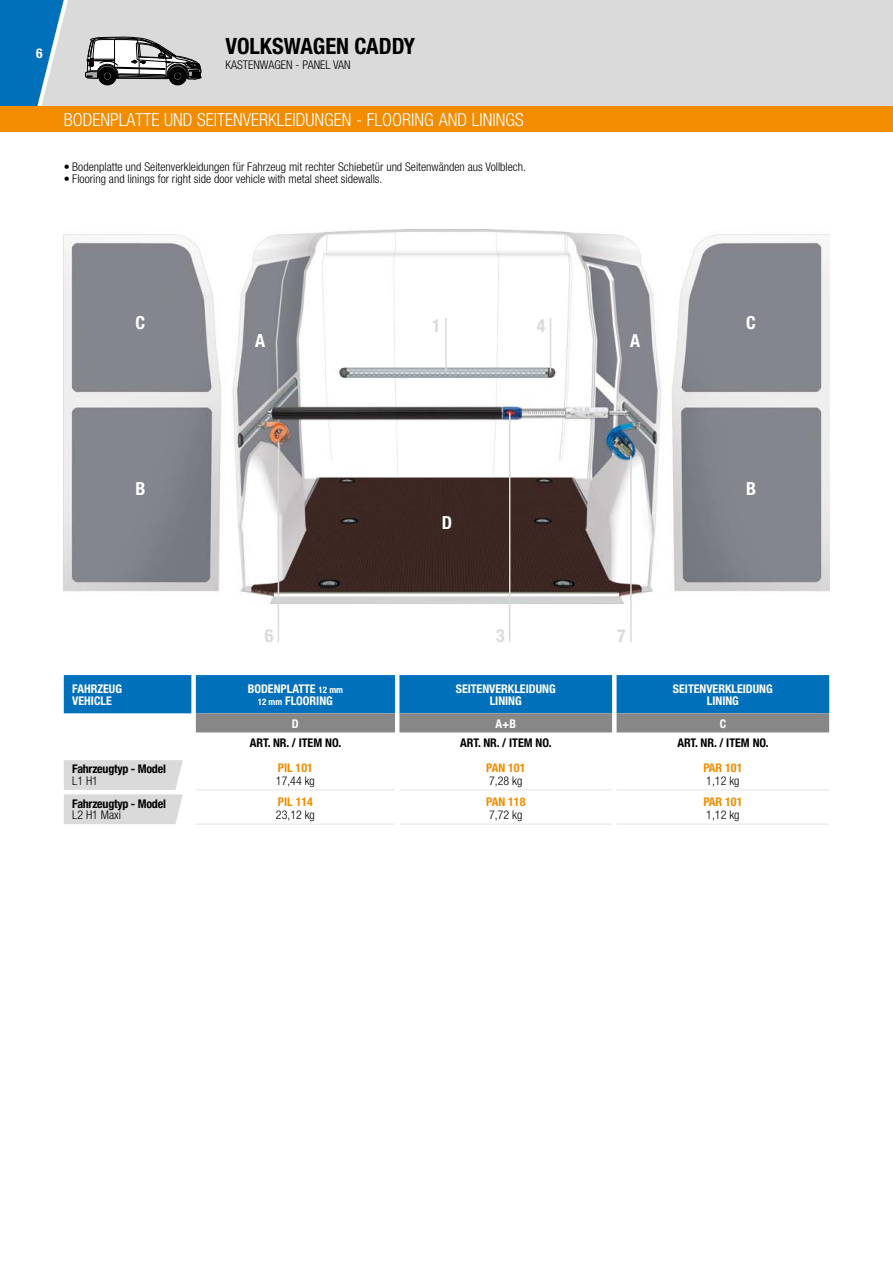
<style>
.page{position:relative;width:893px;height:1263px;background:#fff}
.page>*{position:absolute;margin:0;border:0;box-sizing:border-box;transform-origin:0 0}
.t1{font:700 condensed 22.5px "Helvetica Neue";color:#000}
.t2{font:300 condensed 18px "Helvetica Neue";color:#fff}
.t3{font:700 condensed 18px "Helvetica Neue";color:#fff}
.t4{font:700 condensed 18px "Helvetica Neue";color:#dadada}
.t5{font:700 condensed 13.5px "Helvetica Neue";color:#fff}
.t6{font:300 condensed 12px "Helvetica Neue";color:#000}
.t7{font:700 condensed 12px/12px "Helvetica Neue";color:#fff;text-align:center}
.t8{font:700 condensed 12px "Helvetica Neue";color:#000}
.t9{font:700 condensed 12px "Helvetica Neue";color:#f28c00}
.t10{font:700 condensed 12px "Helvetica Neue";letter-spacing:-.02em;color:#000}
.s1{font-size:9px}
</style>
<div class="page">
<div style="left:0;top:0;width:41px;height:106px;background:#0070ba"></div>
<div style="left:41px;top:0;width:852px;height:106px;background:#dadada"></div>
<div style="left:0;top:106px;width:893px;height:26px;background:#f28c00"></div>
<img style="left:64px;top:230px;width:765px;height:373px">
<hr style="left:278px;top:441px;width:1px;height:201px;background:#dadada">
<hr style="left:509px;top:413px;width:1px;height:229px;background:#dadada">
<hr style="left:445px;top:318px;width:2px;height:54px;background:#dadada">
<hr style="left:550px;top:318px;width:1px;height:54px;background:#dadada">
<hr style="left:630px;top:455px;width:2px;height:187px;background:#dadada">
<svg style="left:85px;top:26px;width:118px;height:59px"></svg>
<svg style="left:64px;top:675px;width:765px;height:57px;background:#3781b1"></svg>
<hr style="left:399px;top:789px;width:213px;height:2px;background:#ededed">
<hr style="left:617px;top:789px;width:212px;height:2px;background:#ededed">
<hr style="left:196px;top:823px;width:199px;height:2px;background:#ededed">
<hr style="left:399px;top:823px;width:213px;height:2px;background:#ededed">
<hr style="left:617px;top:823px;width:212px;height:2px;background:#ededed">
<hr style="left:196px;top:789px;width:199px;height:2px;background:#ededed">
<svg style="left:64px;top:760px;width:119px;height:64px;background:#ddd"></svg>
<p class="t5" style="left:36px;top:45px;width:8px">6</p>
<h1 class="t1" style="left:225px;top:33px;width:191px">VOLKSWAGEN CADDY</h1>
<p class="t6" style="left:225px;top:58px;width:127px">KASTENWAGEN - PANEL VAN</p>
<h2 class="t2" style="left:64px;top:110px;width:461px">BODENPLATTE UND SEITENVERKLEIDUNGEN - FLOORING AND LININGS</h2>
<p class="t6" style="left:64px;top:160px;width:464px">• Bodenplatte und Seitenverkleidungen für Fahrzeug mit rechter Schiebetür und Seitenwänden aus Vollblech.</p>
<p class="t6" style="left:64px;top:172px;width:320px">• Flooring and linings for right side door vehicle with metal sheet sidewalls.</p>
<h2 class="t3" style="left:136px;top:311px;width:11px">C</h2>
<h2 class="t3" style="left:255px;top:330px;width:12px">A</h2>
<h2 class="t4" style="left:432px;top:315px;width:10px">1</h2>
<h2 class="t4" style="left:537px;top:315px;width:10px">4</h2>
<h2 class="t3" style="left:630px;top:330px;width:12px">A</h2>
<h2 class="t3" style="left:746px;top:311px;width:11px">C</h2>
<h2 class="t3" style="left:136px;top:478px;width:12px">B</h2>
<h2 class="t3" style="left:746px;top:478px;width:12px">B</h2>
<h2 class="t3" style="left:442px;top:512px;width:12px">D</h2>
<h2 class="t4" style="left:265px;top:625px;width:10px">6</h2>
<h2 class="t4" style="left:496px;top:625px;width:10px">3</h2>
<h2 class="t4" style="left:617px;top:625px;width:10px">7</h2>
<p class="t7" style="left:72px;top:682px;width:51px;text-align:left">FAHRZEUG<br>VEHICLE</p>
<p class="t7" style="left:248px;top:682px;width:97px">BODENPLATTE <span class="s1">12 mm<br>12 mm</span> FLOORING</p>
<p class="t7" style="left:456px;top:682px;width:101px">SEITENVERKLEIDUNG<br>LINING</p>
<p class="t7" style="left:673px;top:682px;width:101px">SEITENVERKLEIDUNG<br>LINING</p>
<p class="t7" style="left:292px;top:717px;width:8px">D</p>
<p class="t7" style="left:495px;top:717px;width:22px">A+B</p>
<p class="t7" style="left:720px;top:717px;width:8px">C</p>
<p class="t8" style="left:250px;top:735px;width:93px">ART. NR. / ITEM NO.</p>
<p class="t8" style="left:460px;top:735px;width:93px">ART. NR. / ITEM NO.</p>
<p class="t8" style="left:677px;top:735px;width:93px">ART. NR. / ITEM NO.</p>
<p class="t9" style="left:278px;top:761px;width:37px">PIL 101</p>
<p class="t9" style="left:486px;top:761px;width:41px">PAN 101</p>
<p class="t9" style="left:703px;top:761px;width:41px">PAR 101</p>
<p class="t6" style="left:276px;top:773px;width:41px">17,44 kg</p>
<p class="t6" style="left:489px;top:773px;width:35px">7,28 kg</p>
<p class="t6" style="left:706px;top:773px;width:35px">1,12 kg</p>
<p class="t9" style="left:278px;top:795px;width:37px">PIL 114</p>
<p class="t9" style="left:486px;top:795px;width:41px">PAN 118</p>
<p class="t9" style="left:703px;top:795px;width:41px">PAR 101</p>
<p class="t6" style="left:276px;top:808px;width:41px">23,12 kg</p>
<p class="t6" style="left:489px;top:808px;width:35px">7,72 kg</p>
<p class="t6" style="left:706px;top:808px;width:35px">1,12 kg</p>
<p class="t10" style="left:72px;top:762px;width:95px">Fahrzeugtyp - Model</p>
<p class="t6" style="left:72px;top:774px;width:27px">L1 H1</p>
<p class="t10" style="left:72px;top:796px;width:95px">Fahrzeugtyp - Model</p>
<p class="t6" style="left:72px;top:808px;width:50px">L2 H1 Maxi</p>
</div>
